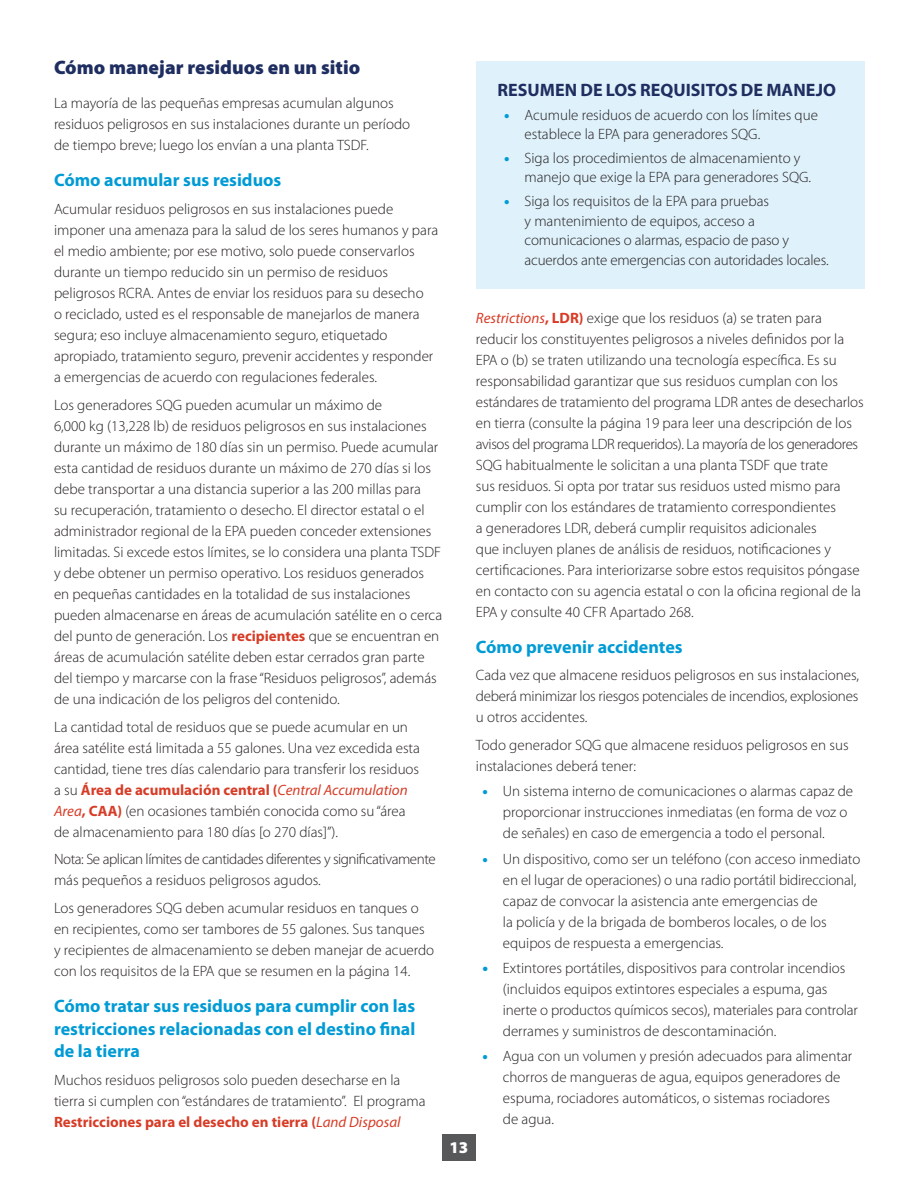
<style>
.page{position:relative;width:918px;height:1188px;background:#fff}
.page>*{position:absolute;margin:0;border:0;box-sizing:border-box;transform-origin:0 0}
.t1{font:900 19.5px "Myriad Pro";color:#1f2e60}
.t2{font:700 18px/22.5px "Myriad Pro";color:#009bd5;text-align:justify}
.t3{font:700 18px "Myriad Pro";color:#1f2e60}
.t4{font:900 16.5px "Myriad Pro";color:#fff}
.t5{font:300 15px/21px "Myriad Pro";color:#231f20}
.t6{font:300 15px/21px "Myriad Pro";letter-spacing:-.03em;color:#231f20}
.s1{font-weight:700;color:#d73c27}
.s2{font-weight:400;font-style:italic;color:#d73c27}
.s3{font-weight:900;color:#009bd5}
.s4{font-weight:900;font-size:15.75px;color:#009bd5}
</style>
<div class="page">
<div style="left:442px;top:1134px;width:34px;height:27px;background:#57585a"></div>
<div style="left:476px;top:61px;width:388px;height:227px;background:#dff1fa"></div>
<h1 class="t1" style="left:54px;top:56px;width:308px">Cómo manejar residuos en un sitio</h1>
<p class="t5" style="left:54px;top:93px;width:358px">La mayoría de las pequeñas empresas acumulan algunos residuos peligrosos en sus instalaciones durante un período de tiempo breve; luego los envían a una planta TSDF.</p>
<p class="t2" style="left:54px;top:169px;width:229px">Cómo acumular sus residuos</p>
<p class="t5" style="left:54px;top:199px;width:386px">Acumular residuos peligrosos en sus instalaciones puede imponer una amenaza para la salud de los seres humanos y para el medio ambiente; por ese motivo, solo puede conservarlos durante un tiempo reducido sin un permiso de residuos peligrosos RCRA. Antes de enviar los residuos para su desecho<br>o reciclado, usted es el responsable de manejarlos de manera segura; eso incluye almacenamiento seguro, etiquetado apropiado, tratamiento seguro, prevenir accidentes y responder a emergencias de acuerdo con regulaciones federales.</p>
<p class="t5" style="left:54px;top:395px;width:390px">Los generadores SQG pueden acumular un máximo de<br>6,000 kg (13,228 lb) de residuos peligrosos en sus instalaciones durante un máximo de 180 días sin un permiso. Puede acumular esta cantidad de residuos durante un máximo de 270 días si los debe transportar a una distancia superior a las 200 millas para<br>su recuperación, tratamiento o desecho. El director estatal o el administrador regional de la EPA pueden conceder extensiones limitadas. Si excede estos límites, se lo considera una planta TSDF y debe obtener un permiso operativo. Los residuos generados en pequeñas cantidades en la totalidad de sus instalaciones pueden almacenarse en áreas de acumulación satélite en o cerca del punto de generación. Los <span class="s1">recipientes</span> que se encuentran en áreas de acumulación satélite deben estar cerrados gran parte del tiempo y marcarse con la frase “Residuos peligrosos”, además de una indicación de los peligros del contenido.</p>
<p class="t5" style="left:54px;top:716px;width:368px">La cantidad total de residuos que se puede acumular en un área satélite está limitada a 55 galones. Una vez excedida esta cantidad, tiene tres días calendario para transferir los residuos a su <span class="s1">Área de acumulación central (</span><span class="s2">Central Accumulation Area</span><span class="s1">, CAA)</span> (en ocasiones también conocida como su “área de almacenamiento para 180 días [o 270 días]”).</p>
<p class="t6" style="left:54px;top:849px;width:383px">Nota: Se aplican límites de cantidades diferentes y significativamente más pequeños a residuos peligrosos agudos.</p>
<p class="t5" style="left:54px;top:898px;width:382px">Los generadores SQG deben acumular residuos en tanques o en recipientes, como ser tambores de 55 galones. Sus tanques y recipientes de almacenamiento se deben manejar de acuerdo con los requisitos de la EPA que se resumen en la página 14.</p>
<p class="t2" style="left:54px;top:995px;width:363px">Cómo tratar sus residuos para cumplir con las restricciones relacionadas con el destino final de la tierra</p>
<p class="t5" style="left:54px;top:1070px;width:373px">Muchos residuos peligrosos solo pueden desecharse en la tierra si cumplen con “estándares de tratamiento”. El programa<br><span class="s1">Restricciones para el desecho en tierra (</span><span class="s2">Land Disposal</span></p>
<p class="t3" style="left:498px;top:80px;width:340px">RESUMEN DE LOS REQUISITOS DE MANEJO</p>
<p class="t5" style="left:524px;top:105px;width:295px;line-height:19.5px;text-indent:-20px"><span class="s3">•</span> Acumule residuos de acuerdo con los límites que establece la EPA para generadores SQG.</p>
<p class="t5" style="left:524px;top:148px;width:288px;line-height:19.5px;text-indent:-20px"><span class="s3">•</span> Siga los procedimientos de almacenamiento y manejo que exige la EPA para generadores SQG.</p>
<p class="t5" style="left:524px;top:192px;width:306px;line-height:19.5px;text-indent:-20px"><span class="s3">•</span> Siga los requisitos de la EPA para pruebas<br>y mantenimiento de equipos, acceso a comunicaciones o alarmas, espacio de paso y acuerdos ante emergencias con autoridades locales.</p>
<p class="t4" style="left:450px;top:1138px;width:20px">13</p>
<p class="t5" style="left:476px;top:307px;width:389px"><span class="s2">Restrictions</span><span class="s1">, LDR)</span> exige que los residuos (a) se traten para reducir los constituyentes peligrosos a niveles definidos por la EPA o (b) se traten utilizando una tecnología específica. Es su responsabilidad garantizar que sus residuos cumplan con los estándares de tratamiento del programa LDR antes de desecharlos en tierra (consulte la página 19 para leer una descripción de los avisos del programa LDR requeridos). La mayoría de los generadores SQG habitualmente le solicitan a una planta TSDF que trate<br>sus residuos. Si opta por tratar sus residuos usted mismo para cumplir con los estándares de tratamiento correspondientes<br>a generadores LDR, deberá cumplir requisitos adicionales<br>que incluyen planes de análisis de residuos, notificaciones y certificaciones. Para interiorizarse sobre estos requisitos póngase en contacto con su agencia estatal o con la oficina regional de la EPA y consulte 40 CFR Apartado 268.</p>
<p class="t2" style="left:476px;top:635px;width:208px">Cómo prevenir accidentes</p>
<p class="t5" style="left:476px;top:665px;width:385px;text-align:justify">Cada vez que almacene residuos peligrosos en sus instalaciones, deberá minimizar los riesgos potenciales de incendios, explosiones u otros accidentes.</p>
<p class="t5" style="left:476px;top:735px;width:374px">Todo generador SQG que almacene residuos peligrosos en sus instalaciones deberá tener:</p>
<p class="t5" style="left:503px;top:781px;width:352px;text-indent:-20px"><span class="s3">•</span> Un sistema interno de comunicaciones o alarmas capaz de proporcionar instrucciones inmediatas (en forma de voz o de señales) en caso de emergencia a todo el personal.</p>
<p class="t5" style="left:503px;top:848px;width:359px;text-indent:-20px"><span class="s3">•</span> Un dispositivo, como ser un teléfono (con acceso inmediato en el lugar de operaciones) o una radio portátil bidireccional, capaz de convocar la asistencia ante emergencias de<br>la policía y de la brigada de bomberos locales, o de los equipos de respuesta a emergencias.</p>
<p class="t5" style="left:503px;top:958px;width:357px;text-indent:-20px"><span class="s4">•</span> Extintores portátiles, dispositivos para controlar incendios (incluidos equipos extintores especiales a espuma, gas inerte o productos químicos secos), materiales para controlar derrames y suministros de descontaminación.</p>
<p class="t5" style="left:503px;top:1046px;width:351px;text-indent:-20px"><span class="s3">•</span> Agua con un volumen y presión adecuados para alimentar chorros de mangueras de agua, equipos generadores de espuma, rociadores automáticos, o sistemas rociadores<br>de agua.</p>
</div>
